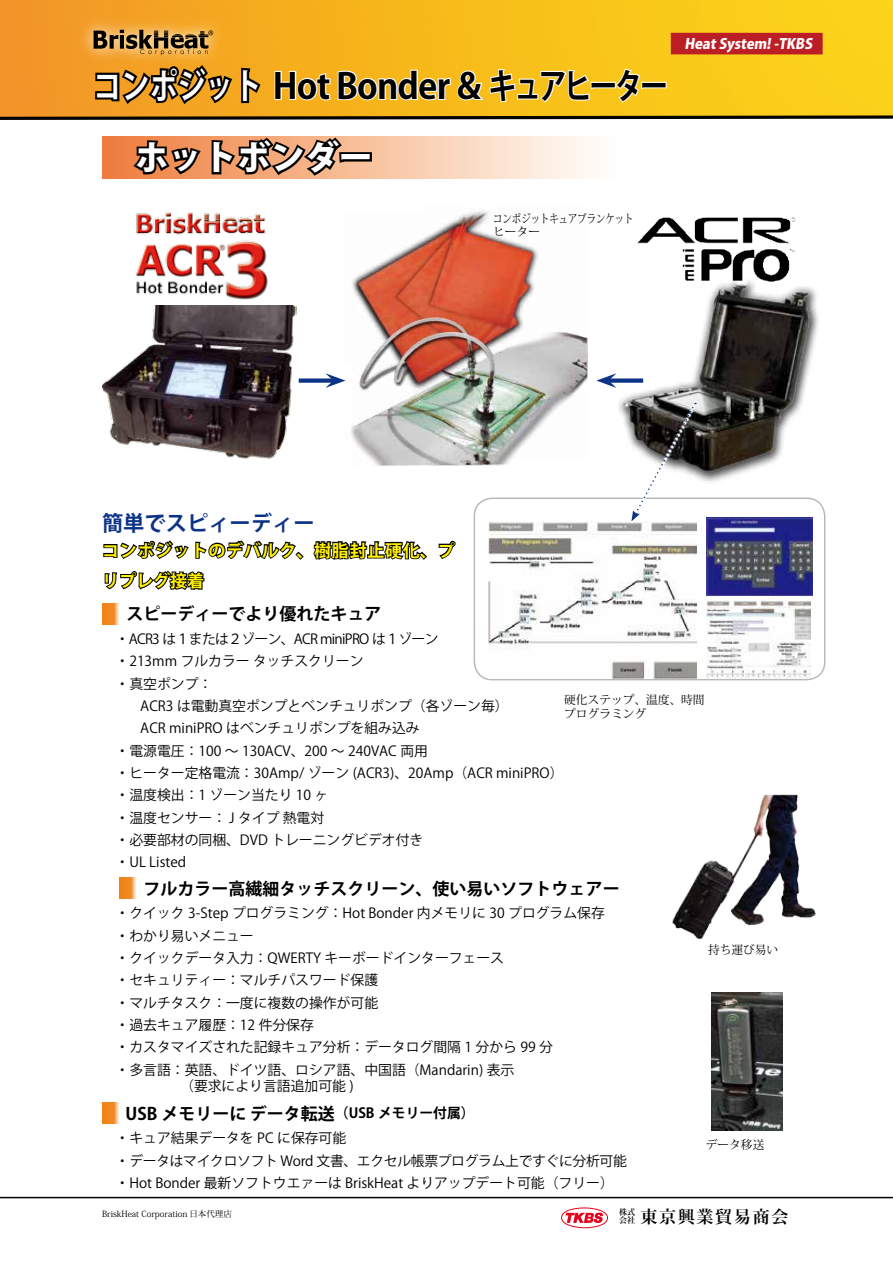
<style>
.page{position:relative;width:893px;height:1263px;background:#fff}
.page>*{position:absolute;margin:0;border:0;box-sizing:border-box;transform-origin:0 0}
.t1{font:700 35.1px "Koz Go Std";letter-spacing:-.025em;color:#000}
.t2{font:800 34.05px "Koz Go Std";color:#fff}
.t3{font:700 21.3px "Koz Go Std";color:#0c3388}
.t4{font:700 16.95px "Koz Go Std";color:#000}
.t5{font:700 16.95px/30.3px "Koz Go Std";letter-spacing:.045em;color:#fff100}
.t6{font:700 16.95px "Koz Min Pro";letter-spacing:.1em;color:#000}
.t7{font:800 14.1px "Koz Go Pro";color:#fff}
.t8{font:13.8px/22.4px "Koz Go Std";color:#000}
.t9{font:13.8px/22.4px "Koz Go Std";letter-spacing:-.05em;color:#000}
.t10{font:11.7px/13.8px "Koz Min Pro";color:#000}
.t11{font:11.7px/12.8px "Koz Min Pro";color:#000;scale:.8 1}
.t12{font:8.55px "Koz Min Pro";color:#000}
.t13{font:700 7.95px "Koz Min Pro";color:#000}
.s1{color:#fff}
.s2{font-size:13.8px}
.s3{font-size:7.95px}
</style>
<div class="page">
<svg style="left:102px;top:136px;width:489px;height:43px"></svg>
<img style="left:0;top:0;width:893px;height:113px">
<hr style="left:0;top:1197px;width:893px;height:1px;background:#000">
<svg style="left:0;top:113px;width:893px;height:7px"></svg>
<div style="left:671px;top:33px;width:152px;height:21px;background:#bb1e25"></div>
<svg style="left:80px;top:17px;width:146px;height:50px"></svg>
<svg style="left:94px;top:30px;width:119px;height:25px"></svg>
<div style="left:561px;top:1207px;width:47px;height:21px;border:1px solid #e6001b;border-radius:50%"></div>
<svg style="left:566px;top:1212px;width:37px;height:11px"></svg>
<img style="left:102px;top:306px;width:195px;height:153px">
<svg style="left:103px;top:540px;width:201px;height:20px"></svg>
<svg style="left:313px;top:541px;width:114px;height:19px"></svg>
<svg style="left:438px;top:540px;width:18px;height:19px"></svg>
<svg style="left:104px;top:570px;width:101px;height:20px"></svg>
<svg style="left:102px;top:603px;width:17px;height:21px"></svg>
<svg style="left:119px;top:877px;width:17px;height:22px"></svg>
<svg style="left:102px;top:1102px;width:17px;height:22px"></svg>
<img style="left:711px;top:993px;width:72px;height:137px">
<svg style="left:93px;top:62px;width:171px;height:45px"></svg>
<svg style="left:273px;top:67px;width:395px;height:37px"></svg>
<img style="left:136px;top:212px;width:132px;height:88px">
<img style="left:672px;top:794px;width:144px;height:145px">
<svg style="left:130px;top:138px;width:73px;height:39px"></svg>
<svg style="left:209px;top:136px;width:165px;height:42px"></svg>
<img style="left:619px;top:287px;width:200px;height:195px">
<img style="left:638px;top:217px;width:158px;height:64px">
<img style="left:345px;top:210px;width:243px;height:256px">
<div style="left:299px;top:378px;width:34px;height:5px;background:#0c3388"></div>
<svg style="left:325px;top:373px;width:20px;height:15px"></svg>
<div style="left:609px;top:378px;width:34px;height:5px;background:#0c3388"></div>
<svg style="left:596px;top:373px;width:20px;height:15px"></svg>
<div style="left:474px;top:497px;width:351px;height:183px;border:2px solid #000;border-radius:18px"></div>
<img style="left:706px;top:601px;width:104px;height:76px">
<img style="left:706px;top:518px;width:106px;height:78px">
<img style="left:488px;top:521px;width:209px;height:157px">
<svg style="left:630px;top:401px;width:68px;height:122px"></svg>
<svg style="left:631px;top:403px;width:65px;height:118px"></svg>
<h1 class="t1" style="left:94px;top:63px;width:576px"><span class="s1">コンポジット</span> Hot Bonder &amp; キュアヒーター</h1>
<h2 class="t2" style="left:135px;top:136px;width:240px">ホットボンダー</h2>
<p class="t11" style="left:493px;top:212px;width:177px">コンポジットキュアブランケットヒーター</p>
<p class="t7" style="left:684px;top:35px;width:132px">Heat System!-TKBS</p>
<h3 class="t3" style="left:102px;top:509px;width:214px">簡単でスピィーディー</h3>
<p class="t5" style="left:102px;top:536px;width:354px">コンポジットのデバルク、樹脂封止硬化、プリプレグ接着</p>
<p class="t4" style="left:126px;top:603px;width:257px">スピーディーでより優れたキュア</p>
<p class="t9" style="left:116px;top:628px;width:324px">・ACR3 は１または２ゾーン、ACR miniPRO は１ゾーン・213mm フルカラー タッチスクリーン<br>・真空ポンプ：</p>
<p class="t8" style="left:140px;top:695px;width:370px">ACR3 は電動真空ポンプとベンチュリポンプ（各ゾーン毎）</p>
<p class="t8" style="left:140px;top:718px;width:281px">ACR miniPRO はベンチュリポンプを組み込み</p>
<p class="t8" style="left:116px;top:740px;width:314px">・電源電圧：100 ～ 130ACV、200 ～ 240VAC 両用</p>
<p class="t8" style="left:116px;top:762px;width:449px">・ヒーター定格電流：30Amp/ ゾーン (ACR3)、20Amp（ACR miniPRO）</p>
<p class="t8" style="left:116px;top:784px;width:214px">・温度検出：1 ゾーン当たり 10 ヶ</p>
<p class="t8" style="left:116px;top:807px;width:210px">・温度センサー： J タイプ 熱電対</p>
<p class="t8" style="left:116px;top:829px;width:309px">・必要部材の同梱、DVD トレーニングビデオ付き</p>
<p class="t8" style="left:116px;top:851px;width:72px">・UL Listed</p>
<p class="t4" style="left:143px;top:877px;width:478px">フルカラー高繊細タッチスクリーン、使い易いソフトウェアー</p>
<p class="t8" style="left:116px;top:903px;width:491px">・クイック 3-Step プログラミング：Hot Bonder 内メモリに 30 プログラム保存・わかり易いメニュー<br>・クイックデータ入力：QWERTY キーボードインターフェース<br>・セキュリティー：マルチパスワード保護<br>・マルチタスク：一度に複数の操作が可能<br>・過去キュア履歴：12 件分保存<br>・カスタマイズされた記録キュア分析：データログ間隔 1 分から 99 分<br>・多言語：英語、ドイツ語、ロシア語、中国語（Mandarin) 表示</p>
<p class="t8" style="left:180px;top:1075px;width:175px">（要求により言語追加可能 )</p>
<p class="t4" style="left:125px;top:1102px;width:351px">USB メモリーにデータ転送<span class="s2">（USB メモリー付属）</span></p>
<p class="t8" style="left:116px;top:1128px;width:513px">・キュア結果データを PC に保存可能<br>・データはマイクロソフト Word 文書、エクセル帳票プログラム上ですぐに分析可能・Hot Bonder 最新ソフトウエァーは BriskHeat よりアップデート可能（フリー）</p>
<p class="t10" style="left:564px;top:692px;width:142px">硬化ステップ、温度、時間プログラミング</p>
<p class="t10" style="left:708px;top:943px;width:72px">持ち運び易い</p>
<p class="t10" style="left:706px;top:1137px;width:60px">データ移送</p>
<p class="t12" style="left:102px;top:1207px;width:131px">BriskHeat Corporation 日本代理店</p>
<p class="t6" style="left:619px;top:1204px;width:171px"><span class="s3">会社</span> 東京興業貿易商会</p>
<p class="t13" style="left:619px;top:1207px;width:17px">株式</p>
</div>
